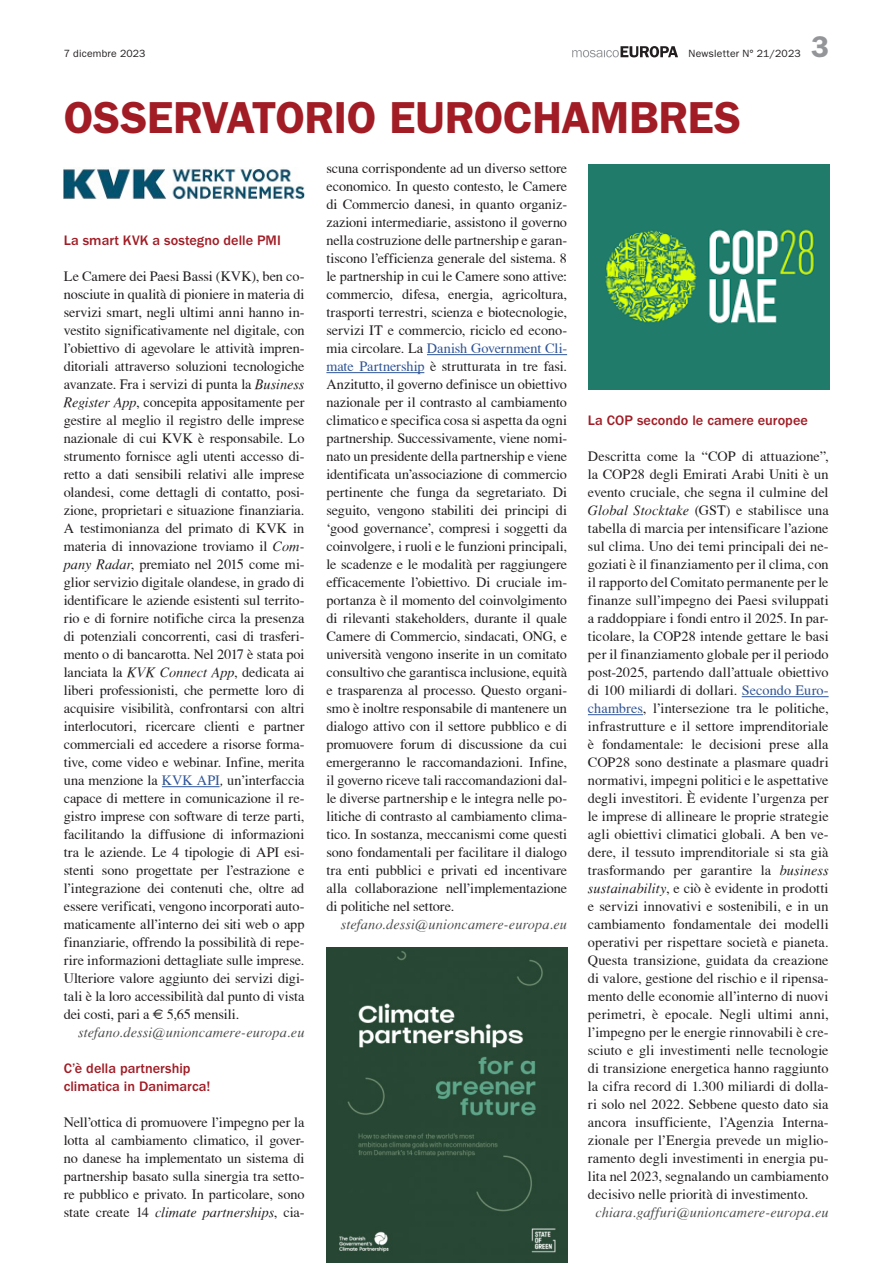
<style>
.page{position:relative;width:893px;height:1263px;background:#fff}
.page>*{position:absolute;margin:0;border:0;box-sizing:border-box;transform-origin:0 0}
.Titel_30{font:600 45px "ITC Franklin Gothic Std";letter-spacing:-.01em;color:#a11c25}
.t1{font:600 30px "ITC Franklin Gothic Std";color:#939598}
.Grundschrift{font:14.25px/18px "T Acc LAD";letter-spacing:-.005em;color:#231f20;text-align:justify}
.Autor{font:14.25px "T Acc LAD Italic";letter-spacing:.01em;color:#4b4c4d}
.Zwischentitel{font:500 14.25px/18px "ITC Franklin Gothic Std";color:#a11c25}
.t2{font:10.5px "ITC Franklin Gothic Std";letter-spacing:.015em;color:#231f20}
.s1{color:#2f5496}
.s2{font-family:"T Acc LAD Italic"}
.s3{font-family:"Euro Sans"}
</style>
<div class="page">
<svg style="left:572px;top:46px;width:106px;height:11px"></svg>
<hr style="left:427px;top:354px;width:140px;height:1px;background:#2f5496">
<hr style="left:326px;top:372px;width:98px;height:1px;background:#2f5496">
<hr style="left:162px;top:786px;width:58px;height:1px;background:#2f5496">
<hr style="left:742px;top:696px;width:87px;height:1px;background:#2f5496">
<hr style="left:588px;top:714px;width:55px;height:1px;background:#2f5496">
<img style="left:64px;top:167px;width:241px;height:33px">
<img style="left:326px;top:947px;width:241px;height:316px">
<img style="left:588px;top:165px;width:241px;height:224px">
<p class="t2" style="left:64px;top:48px;width:83px">7 dicembre 2023</p>
<p class="t2" style="left:688px;top:48px;width:114px">Newsletter N° 21/2023</p>
<h2 class="t1" style="left:811px;top:29px;width:19px">3</h2>
<p class="Titel_30" style="left:64px;top:91px;width:679px">OSSERVATORIO EUROCHAMBRES</p>
<p class="Grundschrift" style="left:326px;top:159px;width:242px">scuna corrispondente ad un diverso settore economico. In questo contesto, le Camere di Commercio danesi, in quanto organiz&shy;zazioni intermediarie, assistono il governo nella costruzione delle partnership e garan&shy;tiscono l’efficienza generale del sistema. 8 le partnership in cui le Camere sono attive: commercio, difesa, energia, agricoltura, trasporti terrestri, scienza e biotecnologie, servizi IT e commercio, riciclo ed econo&shy;mia circolare. La <span class="s1">Danish Government Cli&shy;mate Partnership</span> è strutturata in tre fasi.<br>Anzitutto, il governo definisce un obiettivo nazionale per il contrasto al cambiamento climatico e specifica cosa si aspetta da ogni partnership. Successivamente, viene nomi&shy;nato un presidente della partnership e viene identificata un’associazione di commercio pertinente che funga da segretariato. Di seguito, vengono stabiliti dei principi di ‘good governance’, compresi i soggetti da coinvolgere, i ruoli e le funzioni principali, le scadenze e le modalità per raggiungere efficacemente l’obiettivo. Di cruciale im&shy;portanza è il momento del coinvolgimento di rilevanti stakeholders, durante il quale Camere di Commercio, sindacati, ONG, e università vengono inserite in un comitato consultivo che garantisca inclusione, equità e trasparenza al processo. Questo organi&shy;smo è inoltre responsabile di mantenere un dialogo attivo con il settore pubblico e di promuovere forum di discussione da cui emergeranno le raccomandazioni. Infine, il governo riceve tali raccomandazioni dal&shy;le diverse partnership e le integra nelle po&shy;litiche di contrasto al cambiamento clima&shy;tico. In sostanza, meccanismi come questi sono fondamentali per facilitare il dialogo tra enti pubblici e privati ed incentivare alla collaborazione nell’implementazione di politiche nel settore.</p>
<p class="Autor" style="left:341px;top:916px;width:228px">stefano.dessi@unioncamere-europa.eu</p>
<p class="Zwischentitel" style="left:64px;top:231px;width:219px">La smart KVK a sostegno delle PMI</p>
<p class="Grundschrift" style="left:64px;top:267px;width:242px">Le Camere dei Paesi Bassi (KVK), ben co&shy;nosciute in qualità di pioniere in materia di servizi smart, negli ultimi anni hanno in&shy;vestito significativamente nel digitale, con l’obiettivo di agevolare le attività impren&shy;ditoriali attraverso soluzioni tecnologiche avanzate. Fra i servizi di punta la <span class="s2">Business Register App</span>, concepita appositamente per gestire al meglio il registro delle imprese nazionale di cui KVK è responsabile. Lo strumento fornisce agli utenti accesso di&shy;retto a dati sensibili relativi alle imprese olandesi, come dettagli di contatto, posi&shy;zione, proprietari e situazione finanziaria.<br>A testimonianza del primato di KVK in materia di innovazione troviamo il <span class="s2">Com&shy;pany Radar</span>, premiato nel 2015 come mi&shy;glior servizio digitale olandese, in grado di identificare le aziende esistenti sul territo&shy;rio e di fornire notifiche circa la presenza di potenziali concorrenti, casi di trasferi&shy;mento o di bancarotta. Nel 2017 è stata poi lanciata la <span class="s2">KVK Connect App</span>, dedicata ai liberi professionisti, che permette loro di acquisire visibilità, confrontarsi con altri interlocutori, ricercare clienti e partner commerciali ed accedere a risorse forma&shy;tive, come video e webinar. Infine, merita una menzione la <span class="s1">KVK API</span><span class="s2">,</span> un’interfaccia capace di mettere in comunicazione il re&shy;gistro imprese con software di terze parti, facilitando la diffusione di informazioni tra le aziende. Le 4 tipologie di API esi&shy;stenti sono progettate per l’estrazione e l’integrazione dei contenuti che, oltre ad essere verificati, vengono incorporati auto&shy;maticamente all’interno dei siti web o app finanziarie, offrendo la possibilità di repe&shy;rire informazioni dettagliate sulle imprese.<br>Ulteriore valore aggiunto dei servizi digi&shy;tali è la loro accessibilità dal punto di vista dei costi, pari a <span class="s3">e</span> 5,65 mensili.</p>
<p class="Autor" style="left:78px;top:1024px;width:228px">stefano.dessi@unioncamere-europa.eu</p>
<p class="Zwischentitel" style="left:64px;top:1059px;width:148px">C’è della partnership climatica in Danimarca!</p>
<p class="Grundschrift" style="left:64px;top:1113px;width:242px">Nell’ottica di promuovere l’impegno per la lotta al cambiamento climatico, il gover&shy;no danese ha implementato un sistema di partnership basato sulla sinergia tra setto&shy;re pubblico e privato. In particolare, sono state create 14 <span class="s2">climate partnerships</span>, cia-</p>
<p class="Zwischentitel" style="left:588px;top:411px;width:222px">La COP secondo le camere europee</p>
<p class="Grundschrift" style="left:588px;top:447px;width:242px">Descritta come la “COP di attuazione”, la COP28 degli Emirati Arabi Uniti è un evento cruciale, che segna il culmine del <span class="s2">Global Stocktake</span> (GST) e stabilisce una tabella di marcia per intensificare l’azione sul clima. Uno dei temi principali dei ne&shy;goziati è il finanziamento per il clima, con il rapporto del Comitato permanente per le finanze sull’impegno dei Paesi sviluppati a raddoppiare i fondi entro il 2025. In par&shy;ticolare, la COP28 intende gettare le basi per il finanziamento globale per il periodo post-2025, partendo dall’attuale obiettivo di 100 miliardi di dollari. <span class="s1">Secondo Euro&shy;chambres</span>, l’intersezione tra le politiche, infrastrutture e il settore imprenditoriale è fondamentale: le decisioni prese alla COP28 sono destinate a plasmare quadri normativi, impegni politici e le aspettative degli investitori. È evidente l’urgenza per le imprese di allineare le proprie strategie agli obiettivi climatici globali. A ben ve&shy;dere, il tessuto imprenditoriale si sta già trasformando per garantire la <span class="s2">business sustainability</span>, e ciò è evidente in prodotti e servizi innovativi e sostenibili, e in un cambiamento fondamentale dei modelli operativi per rispettare società e pianeta.<br>Questa transizione, guidata da creazione di valore, gestione del rischio e il ripensa&shy;mento delle economie all’interno di nuovi perimetri, è epocale. Negli ultimi anni, l’impegno per le energie rinnovabili è cre&shy;sciuto e gli investimenti nelle tecnologie di transizione energetica hanno raggiunto la cifra record di 1.300 miliardi di dolla&shy;ri solo nel 2022. Sebbene questo dato sia ancora insufficiente, l’Agenzia Interna&shy;zionale per l’Energia prevede un miglio&shy;ramento degli investimenti in energia pu&shy;lita nel 2023, segnalando un cambiamento decisivo nelle priorità di investimento.</p>
<p class="Autor" style="left:595px;top:1204px;width:235px">chiara.gaffuri@unioncamere-europa.eu</p>
</div>
